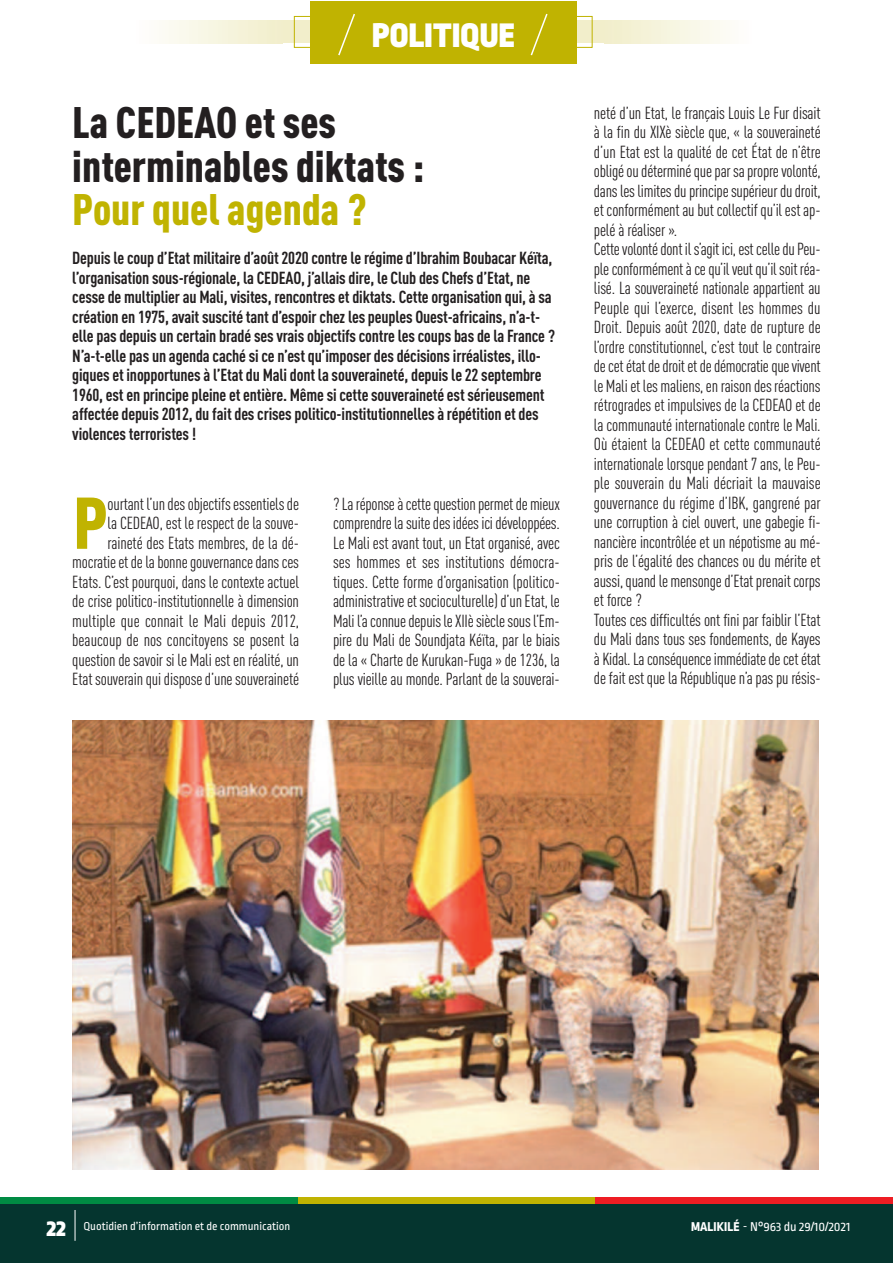
<style>
.page{position:relative;width:893px;height:1263px;background:#fff}
.page>*{position:absolute;margin:0;border:0;box-sizing:border-box;transform-origin:0 0}
.t1{font:900 condensed 72px "DIN Pro";color:#c0b301}
.t2{font:900 condensed 43.5px/43.5px "DIN Pro";color:#231f20}
.t3{font:900 condensed 43.5px "DIN Pro";color:#c0b301}
.t4{font:900 36px "Ropa Sans Pro";letter-spacing:.01em;color:#fff}
.t5{font:condensed 17.25px/19.5px "DIN Pro";letter-spacing:-.01em;color:#231f20;text-align:right}
.t6{font:700 condensed 17.25px/19.5px "DIN Pro";letter-spacing:-.01em;color:#231f20}
.t7{font:13.5px "Ropa Sans Pro";color:#fff}
.t8{font:12px "Ropa Sans Pro";color:#fff}
.s1{font-weight:900;font-size:24px}
.s2{font-weight:800}
</style>
<div class="page">
<div style="left:0;top:1203px;width:893px;height:60px;background:#05352f"></div>
<div style="left:0;top:1197px;width:298px;height:6px;background:#008b43"></div>
<div style="left:298px;top:1197px;width:297px;height:6px;background:#c0b301"></div>
<div style="left:595px;top:1197px;width:298px;height:6px;background:#ee1d23"></div>
<hr style="left:75px;top:1210px;width:1px;height:31px;background:#fff">
<div style="left:282px;top:21px;width:324px;height:22px;background:#f2eecb"></div>
<div style="left:135px;top:21px;width:147px;height:22px;background:linear-gradient(to right,#fefefe,#f1eecb)"></div>
<div style="left:604px;top:21px;width:147px;height:22px;background:linear-gradient(to right,#f1eeca,#fefefd)"></div>
<div style="left:294px;top:16px;width:298px;height:32px;border:1px solid #c0b301"></div>
<div style="left:311px;top:1px;width:266px;height:62px;background:#c0b301"></div>
<svg style="left:338px;top:13px;width:17px;height:43px"></svg>
<svg style="left:530px;top:13px;width:18px;height:43px"></svg>
<img style="left:72px;top:720px;width:747px;height:449px">
<h3 class="t4" style="left:372px;top:24px;width:144px">POLITIQUE</h3>
<h2 class="t2" style="left:72px;top:105px;width:354px">La CEDEAO et ses interminables diktats :</h2>
<h2 class="t3" style="left:72px;top:194px;width:296px">Pour quel agenda ?</h2>
<p class="t6" style="left:72px;top:250px;width:484px">Depuis le coup d’Etat militaire d’août 2020 contre le régime d’Ibrahim Boubacar Kéïta, l’organisation sous-régionale, la CEDEAO, j’allais dire, le Club des Chefs d’Etat, ne cesse de multiplier au Mali, visites, rencontres et diktats. Cette organisation qui, à sa création en 1975, avait suscité tant d’espoir chez les peuples Ouest-africains, n’a-t&shy;elle pas depuis un certain bradé ses vrais objectifs contre les coups bas de la France ?<br>N’a-t-elle pas un agenda caché si ce n’est qu’imposer des décisions irréalistes, illo&shy;giques et inopportunes à l’Etat du Mali dont la souveraineté, depuis le 22 septembre 1960, est en principe pleine et entière. Même si cette souveraineté est sérieusement affectée depuis 2012, du fait des crises politico-institutionnelles à répétition et des violences terroristes !</p>
<p class="t5" style="left:72px;top:496px;width:228px">ourtant l’undesobjectifsessentielsde<br>la CEDEAO, est le respect de la souve&shy;raineté des Etats membres, de la dé&shy;mocratieetdelabonnegouvernancedansces Etats. C’est pourquoi, dans le contexte actuel de crise politico-institutionnelle à dimension multiple que connait le Mali depuis 2012, beaucoup de nos concitoyens se posent la question de savoir si le Mali est en réalité, un Etat souverain qui dispose d’une souveraineté</p>
<p class="t5" style="left:333px;top:496px;width:228px;text-align:justify">?Laréponseàcettequestionpermetdemieux comprendrelasuitedesidéesicidéveloppées.<br>Le Mali est avant tout, un Etat organisé, avec ses hommes et ses institutions démocra&shy;tiques. Cette forme d’organisation (politico&shy;administrativeetsocioculturelle)d’unEtat, le Mali l’aconnuedepuisleXIIèsièclesousl’Em&shy;pire du Mali de Soundjata Kéïta, par le biais de la « Charte de Kurukan-Fuga » de 1236, la plus vieille au monde. Parlant de la souverai-</p>
<h1 class="t1" style="left:73px;top:497px;width:37px">P</h1>
<p class="t5" style="left:594px;top:104px;width:228px;text-align:left">neté d’un Etat, le français Louis Le Fur disait à la fin du XIXè siècle que, « la souveraineté d’un Etat est la qualité de cet État de n’être obligéoudéterminéqueparsaproprevolonté, dansleslimitesduprincipesupérieurdudroit, et conformément au but collectif qu’il est ap&shy;pelé à réaliser ».<br>Cettevolontédont ils’agit ici,estcelledu Peu&shy;pleconformémentàcequ’ilveutqu’ilsoit réa&shy;lisé. La souveraineté nationale appartient au Peuple qui l’exerce, disent les hommes du Droit. Depuis août 2020, date de rupture de l’ordre constitutionnel, c’est tout le contraire decetétatdedroitetdedémocratiequevivent le Maliet les maliens,enraisondesréactions rétrogrades et impulsives de la CEDEAO et de la communauté internationale contre le Mali.<br>Où étaient la CEDEAO et cette communauté internationale lorsque pendant 7 ans, le Peu&shy;ple souverain du Mali décriait la mauvaise gouvernance du régime d’IBK, gangrené par une corruption à ciel ouvert, une gabegie fi&shy;nancière incontrôlée et un népotisme au mé&shy;pris de l’égalité des chances ou du mérite et aussi,quandlemensonged’Etatprenaitcorps et force ?<br>Toutes ces difficultés ont fini par faiblir l’Etat du Mali dans tous ses fondements, de Kayes à Kidal.Laconséquenceimmédiatedecetétat de fait est que la République n’a pas pu résis-</p>
<p class="t8" style="left:47px;top:1222px;width:245px"><span class="s1">22</span> Quotidien d’information et de communication</p>
<p class="t7" style="left:691px;top:1222px;width:161px"><span class="s2">MALIKILé</span> - N°963 du 29/10/2021</p>
</div>
